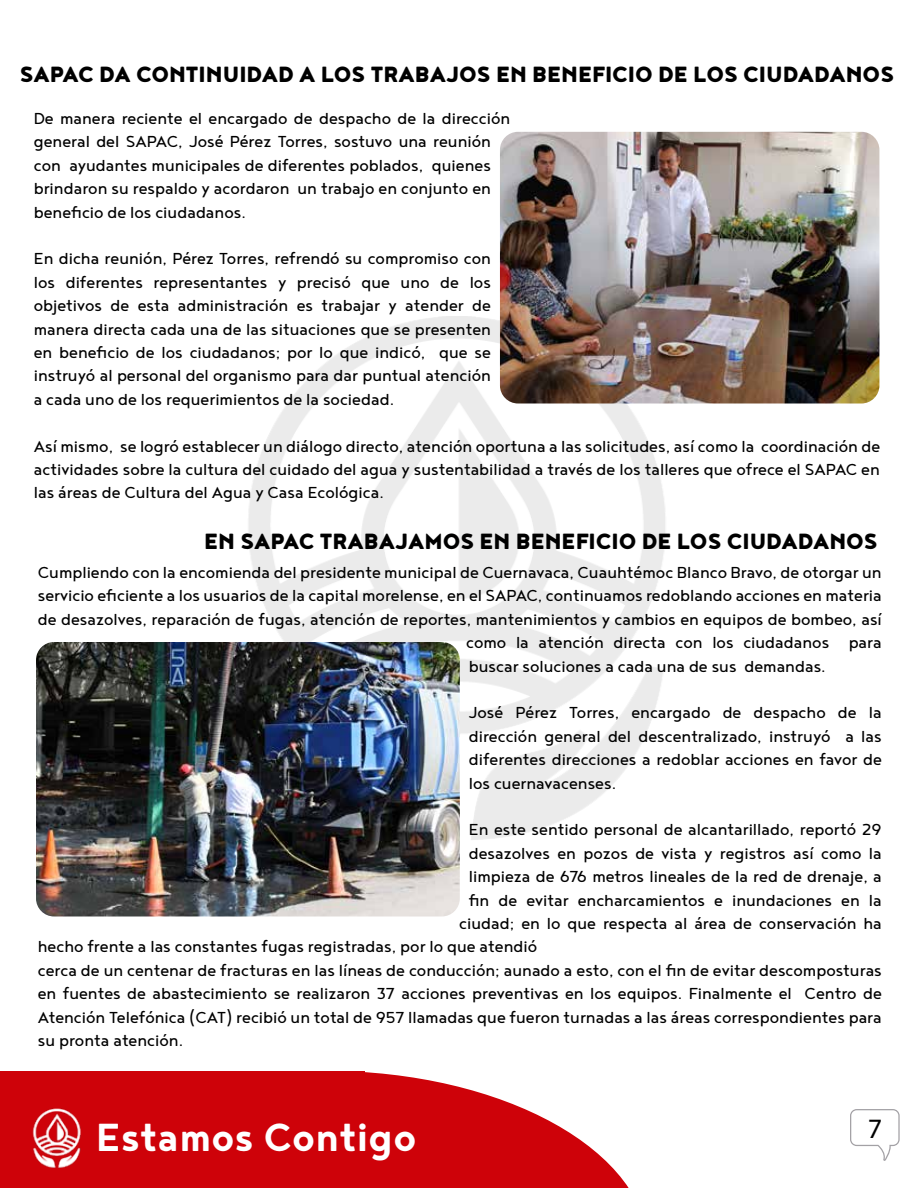
<style>
.page{position:relative;width:918px;height:1188px;background:#fff}
.page>*{position:absolute;margin:0;border:0;box-sizing:border-box;transform-origin:0 0}
.t1{font:700 48px "Noyh";color:#fff}
.t2{font:28.05px "Myriad Pro";color:#000}
.t3{font:900 27px "Noyh";color:#000}
.t4{font:19.5px/23.4px "Noyh";color:#000;text-align:justify}
</style>
<div class="page">
<svg style="left:850px;top:1109px;width:50px;height:52px"></svg>
<svg style="left:365px;top:1072px;width:264px;height:116px;fill:#ce0209"></svg>
<div style="left:1px;top:1071px;width:364px;height:117px;background:#ce0209"></div>
<img style="left:32px;top:1108px;width:49px;height:60px">
<img style="left:500px;top:132px;width:379px;height:272px">
<img style="left:36px;top:642px;width:424px;height:274px">
<h3 class="t3" style="left:20px;top:58px;width:876px">SAPAC DA CONTINUIDAD A LOS TRABAJOS EN BENEFICIO DE LOS CIUDADANOS</h3>
<p class="t4" style="left:34px;top:106px;width:478px;text-align:left">De manera reciente el encargado de despacho de la dirección general del SAPAC, José Pérez Torres, sostuvo una reunión con ayudantes municipales de diferentes poblados, quienes brindaron su respaldo y acordaron un trabajo en conjunto en beneficio de los ciudadanos.</p>
<p class="t4" style="left:34px;top:246px;width:459px">En dicha reunión, Pérez Torres, refrendó su compromiso con los diferentes representantes y precisó que uno de los objetivos de esta administración es trabajar y atender de manera directa cada una de las situaciones que se presenten en beneficio de los ciudadanos; por lo que indicó, que se instruyó al personal del organismo para dar puntual atención a cada uno de los requerimientos de la sociedad.</p>
<p class="t4" style="left:34px;top:434px;width:848px">Así mismo, se logró establecer un diálogo directo, atención oportuna a las solicitudes, así como la coordinación de actividades sobre la cultura del cuidado del agua y sustentabilidad a través de los talleres que ofrece el SAPAC en las áreas de Cultura del Agua y Casa Ecológica.</p>
<h3 class="t3" style="left:204px;top:524px;width:675px">EN SAPAC TRABAJAMOS EN BENEFICIO DE LOS CIUDADANOS</h3>
<p class="t4" style="left:38px;top:560px;width:845px">Cumpliendo con la encomienda del presidente municipal de Cuernavaca, Cuauhtémoc Blanco Bravo, de otorgar un</p>
<p class="t4" style="left:38px;top:584px;width:846px">servicio eficiente a los usuarios de la capital morelense, en el SAPAC, continuamos redoblando acciones en materia</p>
<p class="t4" style="left:38px;top:607px;width:846px">de desazolves, reparación de fugas, atención de reportes, mantenimientos y cambios en equipos de bombeo, así</p>
<p class="t4" style="left:466px;top:630px;width:417px">como la atención directa con los ciudadanos para</p>
<p class="t4" style="left:469px;top:654px;width:359px">buscar soluciones a cada una de sus demandas.</p>
<p class="t4" style="left:469px;top:701px;width:415px">José Pérez Torres, encargado de despacho de la dirección general del descentralizado, instruyó a las diferentes direcciones a redoblar acciones en favor de los cuernavacenses.</p>
<p class="t4" style="left:469px;top:818px;width:414px">En este sentido personal de alcantarillado, reportó 29</p>
<p class="t4" style="left:469px;top:841px;width:414px">desazolves en pozos de vista y registros así como la</p>
<p class="t4" style="left:469px;top:864px;width:414px">limpieza de 676 metros lineales de la red de drenaje, a</p>
<p class="t4" style="left:469px;top:888px;width:415px">fin de evitar encharcamientos e inundaciones en la</p>
<p class="t4" style="left:459px;top:911px;width:424px">ciudad; en lo que respecta al área de conservación ha</p>
<p class="t4" style="left:38px;top:935px;width:501px">hecho frente a las constantes fugas registradas, por lo que atendió</p>
<p class="t4" style="left:38px;top:958px;width:846px">cerca de un centenar de fracturas en las líneas de conducción; aunado a esto, con el fin de evitar descomposturas</p>
<p class="t4" style="left:38px;top:981px;width:846px">en fuentes de abastecimiento se realizaron 37 acciones preventivas en los equipos. Finalmente el Centro de</p>
<p class="t4" style="left:38px;top:1005px;width:846px">Atención Telefónica (CAT) recibió un total de 957 llamadas que fueron turnadas a las áreas correspondientes para</p>
<p class="t4" style="left:38px;top:1028px;width:147px">su pronta atención.</p>
<h1 class="t1" style="left:96px;top:1110px;width:322px">Estamos Contigo</h1>
<h2 class="t2" style="left:868px;top:1111px;width:16px">7</h2>
</div>
